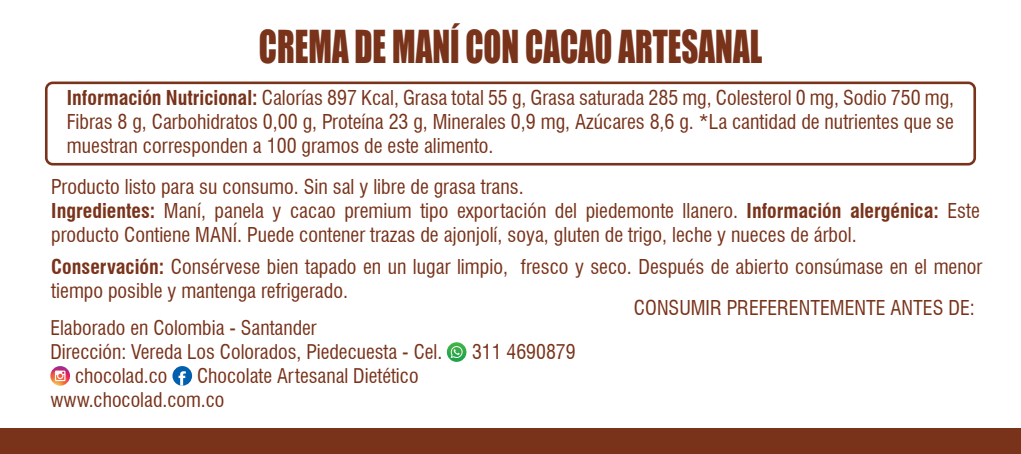
<style>
.page{position:relative;width:1021px;height:454px;background:#fff}
.page>*{position:absolute;margin:0;border:0;box-sizing:border-box;transform-origin:0 0}
.t1{font:41.6px "Impact";color:#79331b;scale:.79 1}
.t2{font:condensed 20px/24px "Swiss 721 BT";color:#79331b}
.t3{font:condensed 19.6px/23.6px "Swiss 721 BT";color:#79331b}
.s1{font-weight:700}
</style>
<div class="page">
<div style="left:0;top:428px;width:1020px;height:26px;background:#79331b"></div>
<div style="left:45px;top:81px;width:931px;height:84px;border:3px solid #79331b;border-radius:7px"></div>
<svg style="left:172px;top:366px;width:20px;height:19px"></svg>
<svg style="left:447px;top:342px;width:19px;height:20px"></svg>
<svg style="left:449px;top:346px;width:14px;height:12px"></svg>
<svg style="left:50px;top:366px;width:20px;height:19px"></svg>
<svg style="left:55px;top:370px;width:10px;height:11px"></svg>
<h1 class="t1" style="left:259px;top:14px;width:638px">CREMA DE MANÍ CON CACA0 ARTESANAL</h1>
<p class="t2" style="left:67px;top:86px;width:888px;text-align:justify"><span class="s1">Información Nutricional:</span> Calorías 897 Kcal, Grasa total 55 g, Grasa saturada 285 mg, Colesterol 0 mg, Sodio 750 mg, Fibras 8 g, Carbohidratos 0,00 g, Proteína 23 g, Minerales 0,9 mg, Azúcares 8,6 g. *La cantidad de nutrientes que se muestran corresponden a 100 gramos de este alimento.</p>
<p class="t2" style="left:51px;top:174px;width:930px">Producto listo para su consumo. Sin sal y libre de grasa trans.<br><span class="s1">Ingredientes:</span> Maní, panela y cacao premium tipo exportación del piedemonte llanero. <span class="s1">Información alergénica:</span> Este producto Contiene MANÍ. Puede contener trazas de ajonjolí, soya, gluten de trigo, leche y nueces de árbol.</p>
<p class="t2" style="left:51px;top:254px;width:932px"><span class="s1">Conservación:</span> Consérvese bien tapado en un lugar limpio, fresco y seco. Después de abierto consúmase en el menor tiempo posible y mantenga refrigerado.</p>
<p class="t2" style="left:634px;top:295px;width:342px">CONSUMIR PREFERENTEMENTE ANTES DE:</p>
<p class="t3" style="left:50px;top:316px;width:393px">Elaborado en Colombia - Santander<br>Dirección: Vereda Los Colorados, Piedecuesta - Cel.</p>
<p class="t3" style="left:50px;top:364px;width:369px;text-indent:147px">Chocolate Artesanal Dietético www.chocolad.com.co</p>
<p class="t3" style="left:75px;top:364px;width:94px">chocolad.co</p>
<p class="t3" style="left:472px;top:340px;width:105px">311 4690879</p>
</div>
